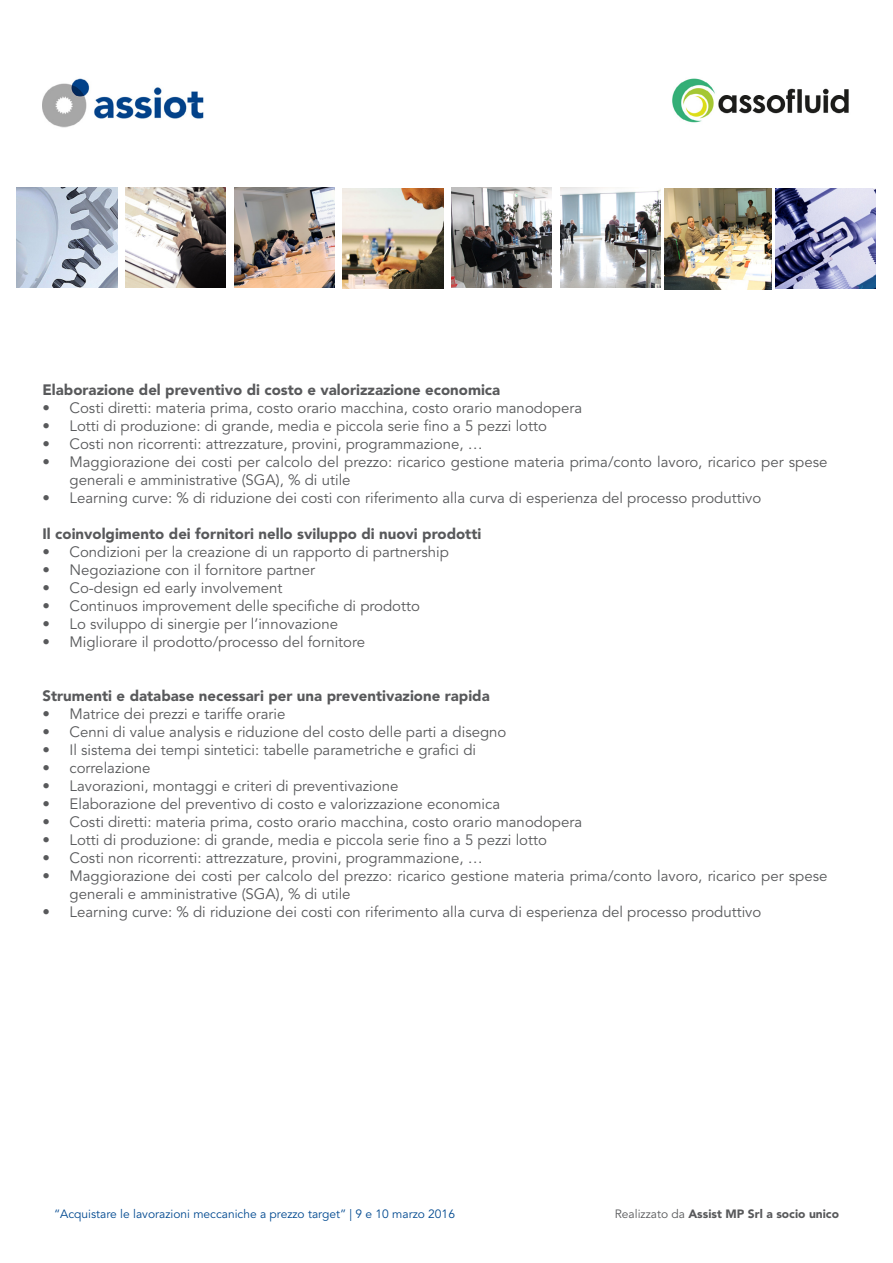
<style>
.page{position:relative;width:893px;height:1263px;background:#fff}
.page>*{position:absolute;margin:0;border:0;box-sizing:border-box;transform-origin:0 0}
.t1{font:15px/18px "Avenir LT Std";color:#58595b}
.t2{font:900 15px "Avenir LT Std";color:#58595b}
.t3{font:12px "Avenir LT Std";color:#004990}
.t4{font:900 12px "Avenir LT Std";color:#58595b}
.s1{font-weight:400}
</style>
<div class="page">
<img style="left:17px;top:187px;width:100px;height:100px">
<img style="left:126px;top:187px;width:100px;height:100px">
<img style="left:234px;top:187px;width:100px;height:100px">
<img style="left:451px;top:187px;width:101px;height:100px">
<img style="left:560px;top:187px;width:100px;height:100px">
<img style="left:776px;top:189px;width:100px;height:100px">
<img style="left:343px;top:189px;width:100px;height:100px">
<img style="left:672px;top:78px;width:177px;height:45px">
<img style="left:43px;top:78px;width:161px;height:50px">
<img style="left:664px;top:189px;width:108px;height:100px">
<p class="t2" style="left:43px;top:380px;width:459px">Elaborazione del preventivo di costo e valorizzazione economica</p>
<p class="t1" style="left:43px;top:399px;width:541px">• Costi diretti: materia prima, costo orario macchina, costo orario manodopera</p>
<p class="t1" style="left:43px;top:417px;width:506px">• Lotti di produzione: di grande, media e piccola serie fino a 5 pezzi lotto</p>
<p class="t1" style="left:43px;top:435px;width:442px">• Costi non ricorrenti: attrezzature, provini, programmazione, …</p>
<p class="t1" style="left:70px;top:453px;width:759px;text-indent:-27px">• Maggiorazione dei costi per calcolo del prezzo: ricarico gestione materia prima/conto lavoro, ricarico per spese generali e amministrative (SGA), % di utile</p>
<p class="t1" style="left:43px;top:489px;width:720px">• Learning curve: % di riduzione dei costi con riferimento alla curva di esperienza del processo produttivo</p>
<p class="t2" style="left:43px;top:524px;width:440px">Il coinvolgimento dei fornitori nello sviluppo di nuovi prodotti</p>
<p class="t1" style="left:43px;top:543px;width:408px">• Condizioni per la creazione di un rapporto di partnership</p>
<p class="t1" style="left:43px;top:561px;width:274px">• Negoziazione con il fornitore partner</p>
<p class="t1" style="left:43px;top:579px;width:242px">• Co-design ed early involvement</p>
<p class="t1" style="left:43px;top:597px;width:379px">• Continuos improvement delle specifiche di prodotto</p>
<p class="t1" style="left:43px;top:615px;width:297px">• Lo sviluppo di sinergie per l’innovazione</p>
<p class="t1" style="left:43px;top:633px;width:324px">• Migliorare il prodotto/processo del fornitore</p>
<p class="t2" style="left:43px;top:686px;width:449px">Strumenti e database necessari per una preventivazione rapida</p>
<p class="t1" style="left:43px;top:705px;width:245px">• Matrice dei prezzi e tariffe orarie</p>
<p class="t1" style="left:43px;top:723px;width:465px">• Cenni di value analysis e riduzione del costo delle parti a disegno</p>
<p class="t1" style="left:43px;top:741px;width:435px">• Il sistema dei tempi sintetici: tabelle parametriche e grafici di</p>
<p class="t1" style="left:43px;top:759px;width:110px">• correlazione</p>
<p class="t1" style="left:43px;top:777px;width:357px">• Lavorazioni, montaggi e criteri di preventivazione</p>
<p class="t1" style="left:43px;top:795px;width:459px">• Elaborazione del preventivo di costo e valorizzazione economica</p>
<p class="t1" style="left:43px;top:813px;width:541px">• Costi diretti: materia prima, costo orario macchina, costo orario manodopera</p>
<p class="t1" style="left:43px;top:831px;width:506px">• Lotti di produzione: di grande, media e piccola serie fino a 5 pezzi lotto</p>
<p class="t1" style="left:43px;top:849px;width:442px">• Costi non ricorrenti: attrezzature, provini, programmazione, …</p>
<p class="t1" style="left:70px;top:867px;width:759px;text-indent:-27px">• Maggiorazione dei costi per calcolo del prezzo: ricarico gestione materia prima/conto lavoro, ricarico per spese generali e amministrative (SGA), % di utile</p>
<p class="t1" style="left:43px;top:903px;width:720px">• Learning curve: % di riduzione dei costi con riferimento alla curva di esperienza del processo produttivo</p>
<p class="t3" style="left:54px;top:1207px;width:402px">“Acquistare le lavorazioni meccaniche a prezzo target” | 9 e 10 marzo 2016</p>
<p class="t4" style="left:615px;top:1206px;width:226px"><span class="s1">Realizzato da</span> Assist MP Srl a socio unico</p>
</div>
